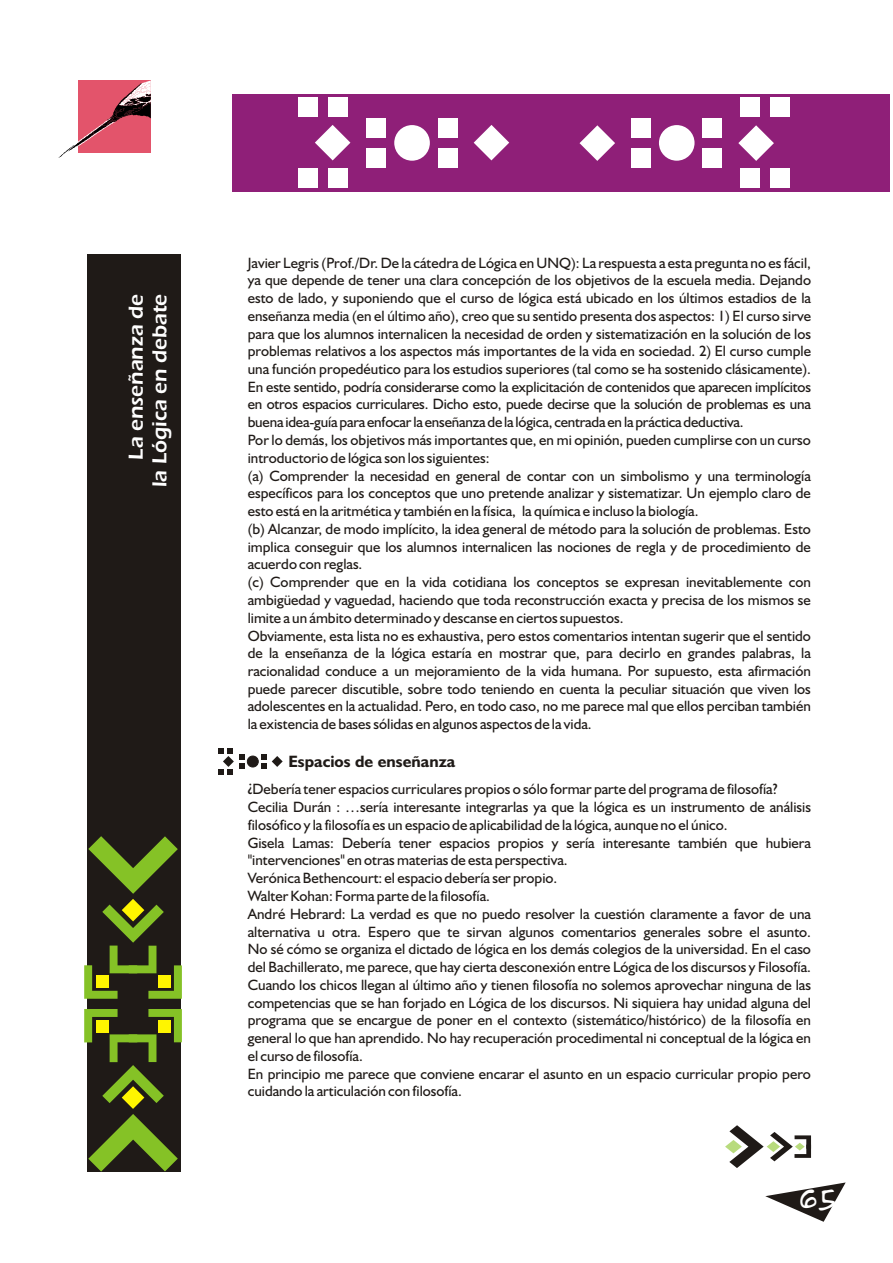
<style>
.page{position:relative;width:893px;height:1263px;background:#fff}
.page>*{position:absolute;margin:0;border:0;box-sizing:border-box;transform-origin:0 0}
.t1{font:28.05px "Almagro";color:#fff}
.t2{font:600 21px/23.9px "Eras ITC";color:#fff;text-align:right}
.t3{font:700 16.5px "Humanist 521 BT";color:#1f1a17}
.t4{font:15px/17.7px "Humanist 521 BT";color:#1f1a17}
</style>
<div class="page">
<svg style="left:765px;top:1182px;width:81px;height:40px"></svg>
<svg style="left:58px;top:80px;width:93px;height:78px"></svg>
<div style="left:87px;top:254px;width:94px;height:917px;background:#1f1a17"></div>
<div style="left:232px;top:94px;width:658px;height:97px;background:#8f1f78"></div>
<svg style="left:725px;top:1125px;width:86px;height:43px"></svg>
<svg style="left:84px;top:1009px;width:98px;height:162px"></svg>
<div style="left:96px;top:1020px;width:12px;height:13px;background:#fff500"></div>
<div style="left:158px;top:1020px;width:13px;height:13px;background:#fff500"></div>
<svg style="left:84px;top:836px;width:98px;height:163px"></svg>
<div style="left:96px;top:975px;width:12px;height:12px;background:#fff500"></div>
<div style="left:158px;top:975px;width:13px;height:12px;background:#fff500"></div>
<svg style="left:261px;top:754px;width:22px;height:15px"></svg>
<svg style="left:218px;top:748px;width:27px;height:27px"></svg>
<div style="left:247px;top:756px;width:11px;height:11px;background:#1f1a17;border:1px solid #1f1a17;border-radius:50%"></div>
<svg style="left:315px;top:125px;width:35px;height:35px"></svg>
<svg style="left:474px;top:125px;width:35px;height:35px"></svg>
<div style="left:367px;top:118px;width:19px;height:19px;background:#fff"></div>
<div style="left:367px;top:148px;width:19px;height:20px;background:#fff"></div>
<div style="left:438px;top:118px;width:19px;height:19px;background:#fff"></div>
<div style="left:438px;top:148px;width:19px;height:20px;background:#fff"></div>
<div style="left:299px;top:169px;width:19px;height:19px;background:#fff"></div>
<div style="left:329px;top:169px;width:19px;height:19px;background:#fff"></div>
<div style="left:299px;top:98px;width:19px;height:19px;background:#fff"></div>
<div style="left:329px;top:98px;width:19px;height:19px;background:#fff"></div>
<div style="left:394px;top:125px;width:36px;height:36px;background:#fff;border-radius:50%"></div>
<svg style="left:738px;top:125px;width:36px;height:36px"></svg>
<svg style="left:579px;top:125px;width:36px;height:36px"></svg>
<div style="left:703px;top:148px;width:19px;height:20px;background:#fff"></div>
<div style="left:703px;top:118px;width:19px;height:20px;background:#fff"></div>
<div style="left:631px;top:148px;width:20px;height:20px;background:#fff"></div>
<div style="left:631px;top:118px;width:20px;height:20px;background:#fff"></div>
<div style="left:771px;top:98px;width:19px;height:19px;background:#fff"></div>
<div style="left:741px;top:98px;width:19px;height:19px;background:#fff"></div>
<div style="left:771px;top:169px;width:19px;height:19px;background:#fff"></div>
<div style="left:741px;top:169px;width:19px;height:19px;background:#fff"></div>
<div style="left:659px;top:125px;width:35px;height:36px;background:#fff;border-radius:50%"></div>
<h2 class="t2" style="left:126px;top:487px;width:195px;rotate:-90deg">La enseñanza de<br>la Lógica en debate</h2>
<p class="t4" style="left:248px;top:255px;width:565px">Javier Legris (Prof./Dr. De la cátedra de Lógica en UNQ): La respuesta a esta pregunta no es fácil, ya que depende de tener una clara concepción de los objetivos de la escuela media. Dejando esto de lado, y suponiendo que el curso de lógica está ubicado en los últimos estadios de la enseñanza media (en el último año), creo que su sentido presenta dos aspectos: 1) El curso sirve para que los alumnos internalicen la necesidad de orden y sistematización en la solución de los problemas relativos a los aspectos más importantes de la vida en sociedad. 2) El curso cumple una función propedéutico para los estudios superiores (tal como se ha sostenido clásicamente).<br>En este sentido, podría considerarse como la explicitación de contenidos que aparecen implícitos en otros espacios curriculares. Dicho esto, puede decirse que la solución de problemas es una buena idea-guíapara enfocarla enseñanzade la lógica, centrada en laprácticadeductiva.<br>Por lo demás, los objetivos más importantes que, en mi opinión, pueden cumplirse con un curso introductorio de lógica son los siguientes:<br>(a) Comprender la necesidad en general de contar con un simbolismo y una terminología específicos para los conceptos que uno pretende analizar y sistematizar. Un ejemplo claro de esto está en la aritmética y también en la física, la química e incluso la biología.<br>(b) Alcanzar, de modo implícito, la idea general de método para la solución de problemas. Esto implica conseguir que los alumnos internalicen las nociones de regla y de procedimiento de acuerdo con reglas.<br>(c) Comprender que en la vida cotidiana los conceptos se expresan inevitablemente con ambigüedad y vaguedad, haciendo que toda reconstrucción exacta y precisa de los mismos se limite a un ámbito determinado y descanse en ciertos supuestos.<br>Obviamente, esta lista no es exhaustiva, pero estos comentarios intentan sugerir que el sentido de la enseñanza de la lógica estaría en mostrar que, para decirlo en grandes palabras, la racionalidad conduce a un mejoramiento de la vida humana. Por supuesto, esta afirmación puede parecer discutible, sobre todo teniendo en cuenta la peculiar situación que viven los adolescentes en la actualidad. Pero, en todo caso, no me parece mal que ellos perciban también la existencia de bases sólidas en algunos aspectos de la vida.</p>
<p class="t3" style="left:288px;top:755px;width:168px">Espacios de enseñanza</p>
<p class="t4" style="left:248px;top:781px;width:565px">¿Debería tener espacios curriculares propios o sólo formar parte del programa de filosofía?<br>Cecilia Durán : …sería interesante integrarlas ya que la lógica es un instrumento de análisis filosófico y la filosofía es un espacio de aplicabilidad de la lógica, aunque no el único.<br>Gisela Lamas: Debería tener espacios propios y sería interesante también que hubiera "intervenciones" en otras materias de esta perspectiva.<br>Verónica Bethencourt: el espacio debería ser propio.<br>Walter Kohan: Forma parte de la filosofía.<br>André Hebrard: La verdad es que no puedo resolver la cuestión claramente a favor de una alternativa u otra. Espero que te sirvan algunos comentarios generales sobre el asunto.<br>No sé cómo se organiza el dictado de lógica en los demás colegios de la universidad. En el caso del Bachillerato, me parece, que hay cierta desconexión entre Lógica de los discursos y Filosofía.<br>Cuando los chicos llegan al último año y tienen filosofía no solemos aprovechar ninguna de las competencias que se han forjado en Lógica de los discursos. Ni siquiera hay unidad alguna del programa que se encargue de poner en el contexto (sistemático/histórico) de la filosofía en general lo que han aprendido. No hay recuperación procedimental ni conceptual de la lógica en el curso de filosofía.<br>En principio me parece que conviene encarar el asunto en un espacio curricular propio pero cuidando la articulación con filosofía.</p>
<h1 class="t1" style="left:798px;top:1183px;width:39px">65</h1>
</div>
